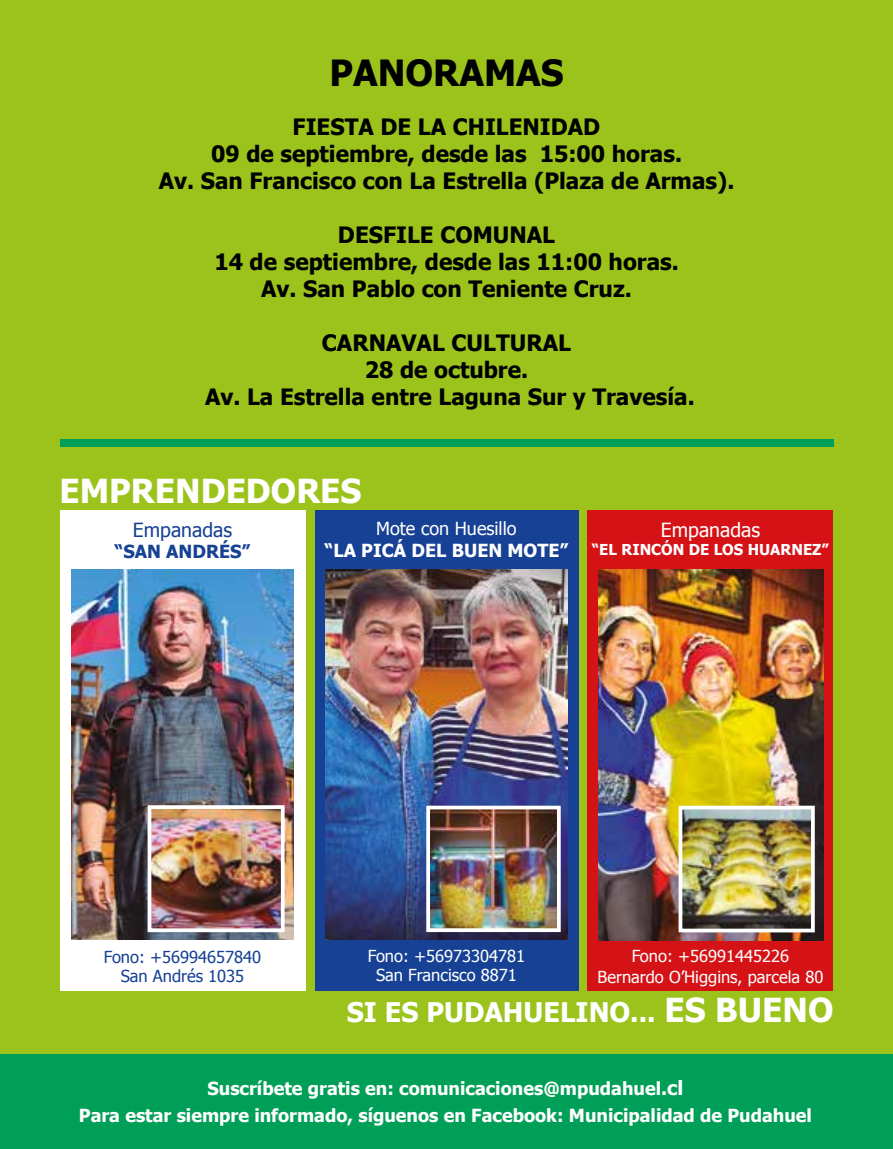
<style>
.page{position:relative;width:893px;height:1149px;background:#fff}
.page>*{position:absolute;margin:0;border:0;box-sizing:border-box;transform-origin:0 0}
.t1{font:700 36px "Tahoma";color:#000}
.t2{font:700 33px "Tahoma";color:#fff}
.t3{font:700 27px "Tahoma";color:#fff}
.t4{font:700 22.5px/27px "Tahoma";color:#000;text-align:center}
.t5{font:19.5px "Tahoma";color:#164194}
.t6{font:19.5px "Tahoma";color:#fff}
.t7{font:700 18px/27.6px "Tahoma";color:#fff;text-align:center}
.t8{font:18px "Tahoma";color:#fff}
.t9{font:700 18px "Tahoma";color:#164194}
.t10{font:16.5px/19.8px "Tahoma";color:#fff;text-align:center}
.t11{font:16.5px/19.8px "Tahoma";color:#164194;text-align:center}
.t12{font:700 15px "Tahoma";color:#fff}
.s1{font-size:33px}
.s2{font-size:19.5px}
</style>
<div class="page">
<div style="left:0;top:0;width:893px;height:1148px;background:#9bc31c"></div>
<div style="left:587px;top:509px;width:246px;height:481px;background:#d51317"></div>
<img style="left:598px;top:569px;width:225px;height:371px">
<div style="left:60px;top:509px;width:245px;height:481px;background:#fff"></div>
<div style="left:315px;top:509px;width:263px;height:481px;background:#164194"></div>
<img style="left:326px;top:569px;width:241px;height:370px">
<img style="left:71px;top:569px;width:223px;height:370px">
<img style="left:684px;top:810px;width:126px;height:117px">
<div style="left:679px;top:805px;width:136px;height:127px;border:4px solid #fff"></div>
<img style="left:431px;top:810px;width:125px;height:116px">
<div style="left:426px;top:805px;width:135px;height:126px;border:4px solid #fff"></div>
<img style="left:153px;top:810px;width:127px;height:116px">
<div style="left:148px;top:805px;width:137px;height:126px;border:4px solid #fff"></div>
<div style="left:0;top:1054px;width:893px;height:94px;background:#009f57"></div>
<div style="left:60px;top:439px;width:773px;height:7px;background:#009f57"></div>
<h1 class="t1" style="left:329px;top:48px;width:236px">PANORAMAS</h1>
<p class="t4" style="left:159px;top:112px;width:577px">FIESTA DE LA CHILENIDAD<br>09 de septiembre, desde las 15:00 horas.<br>Av. San Francisco con La Estrella (Plaza de Armas).</p>
<p class="t4" style="left:214px;top:220px;width:466px">DESFILE COMUNAL<br>14 de septiembre, desde las 11:00 horas.<br>Av. San Pablo con Teniente Cruz.</p>
<p class="t4" style="left:205px;top:328px;width:491px">CARNAVAL CULTURAL<br>28 de octubre.<br>Av. La Estrella entre Laguna Sur y Travesía.</p>
<h2 class="t2" style="left:60px;top:467px;width:303px">EMPRENDEDORES</h2>
<p class="t5" style="left:133px;top:516px;width:101px">Empanadas</p>
<p class="t9" style="left:115px;top:539px;width:137px">“SAN ANDRÉS”</p>
<p class="t8" style="left:376px;top:516px;width:142px">Mote con Huesillo</p>
<p class="t7" style="left:325px;top:535px;width:245px">“LA PICÁ DEL BUEN MOTE”</p>
<p class="t6" style="left:661px;top:516px;width:101px">Empanadas</p>
<p class="t12" style="left:592px;top:538px;width:238px">“EL RINCÓN DE LOS HUARNEZ”</p>
<p class="t10" style="left:368px;top:944px;width:159px">Fono: +56973304781<br>San Francisco 8871</p>
<p class="t11" style="left:104px;top:945px;width:159px">Fono: +56994657840<br>San Andrés 1035</p>
<p class="t10" style="left:598px;top:944px;width:227px;line-height:21px">Fono: +56991445226<br>Bernardo O’Higgins, parcela 80</p>
<p class="t3" style="left:347px;top:993px;width:488px">SI ES PUDAHUELINO... <span class="s1">ES BUENO</span></p>
<p class="t7" style="left:79px;top:1072px;width:735px">Suscríbete gratis en: comunicaciones@mpudahuel<span class="s2">.cl<br></span>Para estar siempre informado, síguenos en Facebook: Municipalidad de Pudahuel</p>
</div>
